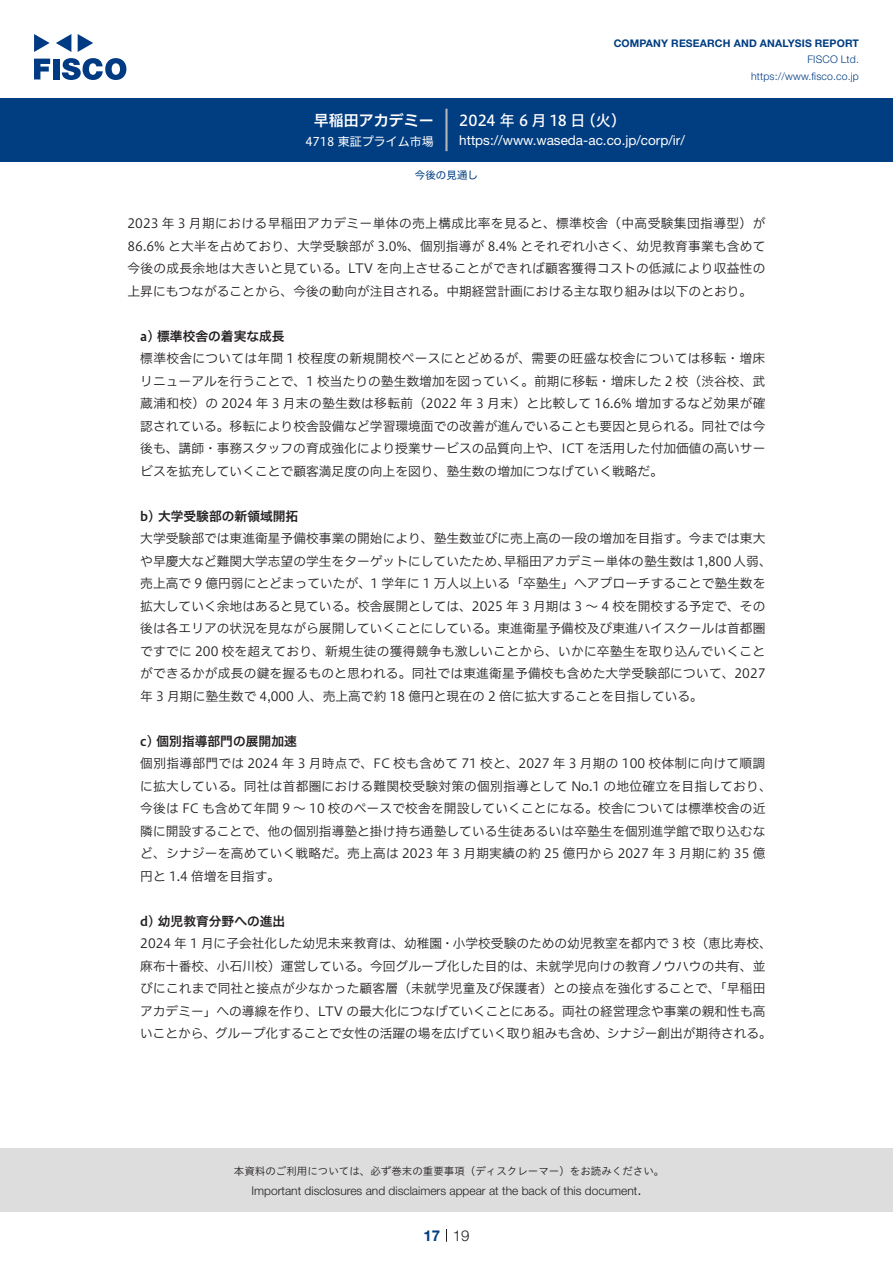
<style>
.page{position:relative;width:893px;height:1263px;background:#fff}
.page>*{position:absolute;margin:0;border:0;box-sizing:border-box;transform-origin:0 0}
.t1{font:15px "Hiragino UD Sans F Std N W5";color:#fff}
.t2{font:15px "Hiragino UD Sans F Std N W6";color:#fff}
.t3{font:300 15px "Helvetica Neue LT Std";color:#231f20}
.t4{font:700 15px "Helvetica Neue LT Std";color:#003d81}
.t5{font:13.5px "Helvetica Neue LT Std";color:#fff}
.本文3mm{font:12.75px/22.5px "Hiragino UD Sans F Std N W3";color:#231f20}
.本文{font:12.75px/22.5px "Hiragino UD Sans F Std N W3";color:#231f20;text-align:justify}
.小タイトル3mm{font:12.75px "Hiragino UD Sans F Std N W6";color:#231f20}
.t6{font:300 12px "Helvetica Neue LT Std";color:#231f20}
.t7{font:12px "Hiragino UD Sans F Std N W4";color:#fff}
.t8{font:10.5px "Hiragino UD Sans Std W3";color:#231f20}
.t9{font:700 10.5px "Helvetica Neue LT Std";letter-spacing:.015em;color:#003d81}
.t10{font:300 10.5px/16.5px "Helvetica Neue LT Std";letter-spacing:.015em;color:#003d81;text-align:right}
.ヘッダー{font:10.5px "Hiragino UD Sans F Std N W4";color:#003d81}
</style>
<div class="page">
<div style="left:0;top:1148px;width:893px;height:64px;background:#ddd"></div>
<svg style="left:34px;top:59px;width:16px;height:20px"></svg>
<div style="left:53px;top:59px;width:6px;height:20px;background:#003a83"></div>
<svg style="left:62px;top:58px;width:64px;height:22px"></svg>
<svg style="left:34px;top:34px;width:16px;height:18px"></svg>
<svg style="left:78px;top:34px;width:15px;height:18px"></svg>
<svg style="left:56px;top:34px;width:15px;height:18px"></svg>
<div style="left:0;top:98px;width:893px;height:64px;background:#003d81"></div>
<hr style="left:445px;top:109px;width:3px;height:42px;background:#b5b5b6">
<svg style="left:446px;top:1229px;width:1px;height:13px"></svg>
<p class="t2" style="left:314px;top:109px;width:122px">早稲田アカデミー</p>
<p class="t7" style="left:305px;top:132px;width:130px">4718 東証プライム市場</p>
<p class="t9" style="left:614px;top:37px;width:247px">COMPANY RESEARCH AND ANALYSIS REPORT</p>
<p class="t10" style="left:751px;top:51px;width:109px">FISCO Ltd. https://www.fisco.co j p.</p>
<p class="t1" style="left:581px;top:109px;width:47px">（火(</p>
<p class="t1" style="left:459px;top:109px;width:128px">2024 年 6 月 18 日</p>
<p class="t5" style="left:459px;top:132px;width:227px">https://www.waseda-ac.co j p. /corp /i r/</p>
<p class="ヘッダー" style="left:415px;top:167px;width:64px">今後の見通し</p>
<p class="本文" style="left:128px;top:211px;width:639px">2023 年 3 月期における早稲田アカデミー単体の売上構成比率を見ると、標準校舎（中高受験集団指導型）が86.6% と大半を占めており、大学受験部が 3.0%、個別指導が 8.4% とそれぞれ小さく、幼児教育事業も含めて今後の成長余地は大きいと見ている。LTV を向上させることができれば顧客獲得コストの低減により収益性の上昇にもつながることから、今後の動向が注目される。中期経営計画における主な取り組みは以下のとおり。</p>
<p class="小タイトル3mm" style="left:140px;top:326px;width:146px">a) 標準校舎の着実な成長</p>
<p class="本文3mm" style="left:140px;top:346px;width:627px;text-align:justify">標準校舎については年間 1 校程度の新規開校ペースにとどめるが、需要の旺盛な校舎については移転・増床リニューアルを行うことで、1 校当たりの塾生数増加を図っていく。前期に移転・増床した 2 校（渋谷校、武蔵浦和校）の 2024 年 3 月末の塾生数は移転前（2022 年 3 月末）と比較して 16.6% 増加するなど効果が確認されている。移転により校舎設備など学習環境面での改善が進んでいることも要因と見られる。同社では今後も、講師・事務スタッフの育成強化により授業サービスの品質向上や、ICT を活用した付加価値の高いサービスを拡充していくことで顧客満足度の向上を図り、塾生数の増加につなげていく戦略だ。</p>
<p class="小タイトル3mm" style="left:140px;top:506px;width:159px">b) 大学受験部の新領域開拓</p>
<p class="本文3mm" style="left:504px;top:526px;width:270px;text-indent:-363px">大学受験部では東進衛星予備校事業の開始により、塾生数並びに売上高の一段の増加を目指す。今までは東大早稲田アカデミー単体の塾生数は 1,800 人弱、</p>
<p class="本文3mm" style="left:140px;top:549px;width:627px">や早慶大など難関大学志望の学生をターゲットにしていたため、<br>売上高で 9 億円弱にとどまっていたが、1 学年に 1 万人以上いる「卒塾生」へアプローチすることで塾生数を拡大していく余地はあると見ている。校舎展開としては、2025 年 3 月期は 3 〜 4 校を開校する予定で、その後は各エリアの状況を見ながら展開していくことにしている。東進衛星予備校及び東進ハイスクールは首都圏ですでに 200 校を超えており、新規生徒の獲得競争も激しいことから、いかに卒塾生を取り込んでいくことができるかが成長の鍵を握るものと思われる。同社では東進衛星予備校も含めた大学受験部について、2027年 3 月期に塾生数で 4,000 人、売上高で約 18 億円と現在の 2 倍に拡大することを目指している。</p>
<p class="小タイトル3mm" style="left:140px;top:731px;width:158px">c) 個別指導部門の展開加速</p>
<p class="本文3mm" style="left:140px;top:751px;width:633px">個別指導部門では 2024 年 3 月時点で、FC 校も含めて 71 校と、2027 年 3 月期の 100 校体制に向けて順調に拡大している。同社は首都圏における難関校受験対策の個別指導として No.1 の地位確立を目指しており、今後は FC も含めて年間 9 ～ 10 校のペースで校舎を開設していくことになる。校舎については標準校舎の近隣に開設することで、他の個別指導塾と掛け持ち通塾している生徒あるいは卒塾生を個別進学館で取り込むなど、シナジーを高めていく戦略だ。売上高は 2023 年 3 月期実績の約 25 億円から 2027 年 3 月期に約 35 億円と 1.4 倍増を目指す。</p>
<p class="小タイトル3mm" style="left:140px;top:911px;width:147px">d) 幼児教育分野への進出</p>
<p class="本文3mm" style="left:140px;top:931px;width:633px">2024 年 1 月に子会社化した幼児未来教育は、幼稚園・小学校受験のための幼児教室を都内で 3 校（恵比寿校、麻布十番校、小石川校）運営している。今回グループ化した目的は、未就学児向けの教育ノウハウの共有、並びにこれまで同社と接点が少なかった顧客層（未就学児童及び保護者）との接点を強化することで、「早稲田アカデミー」への導線を作り、LTV の最大化につなげていくことにある。両社の経営理念や事業の親和性も高いことから、グループ化することで女性の活躍の場を広げていく取り組みも含め、シナジー創出が期待される。</p>
<p class="t8" style="left:234px;top:1163px;width:432px">本資料のご利用については、必ず巻末の重要事項（ディスクレーマー）をお読みください。</p>
<p class="t3" style="left:637px;top:1180px;width:6px">.</p>
<p class="t6" style="left:251px;top:1183px;width:387px">Important disclosures and disclaimers appear at the back of this document</p>
<p class="t4" style="left:423px;top:1226px;width:18px">17</p>
<p class="t3" style="left:453px;top:1226px;width:18px">19</p>
</div>
